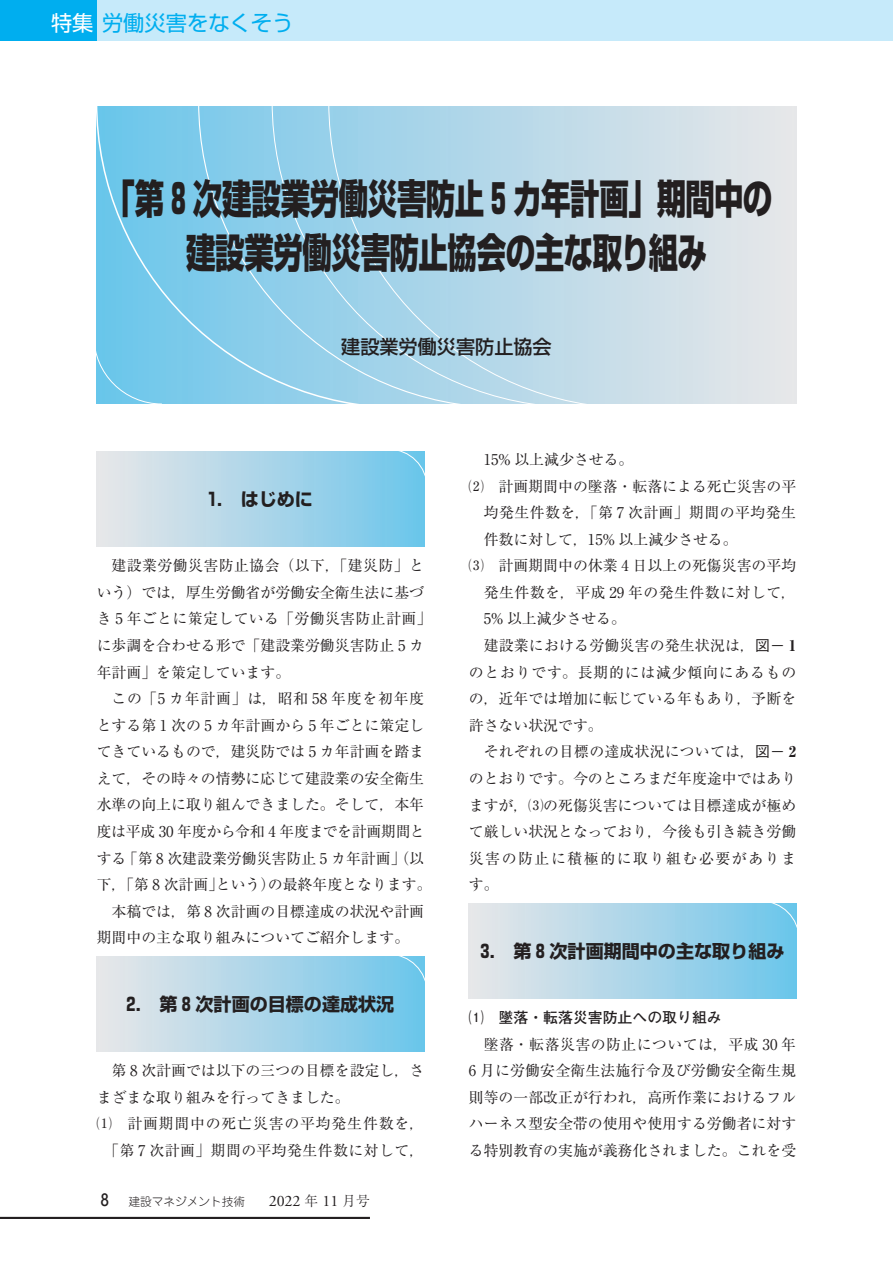
<style>
.page{position:relative;width:893px;height:1263px;background:#fff}
.page>*{position:absolute;margin:0;border:0;box-sizing:border-box;transform-origin:0 0}
.特集_タイトル{font:800 40.35px "Shin Go Pr 6 N";letter-spacing:-.015em;color:#231f20;scale:.73 1}
.特集_柱{font:21.3px "Shin Go Pr 6 N";color:#00aeef}
.タイトル_名前_氏名ルビ付{font:500 19.2px "Shin Go Pr 6 N";color:#231f20}
.t1{font:700 18px "Shin Go Pr 6 N";color:#231f20}
.ノンブル{font:500 15.9px "Jun 34 Pro";color:#231f20}
.本文_14Q{font:14.85px/26.5px "Ryumin Pr 6 N";color:#231f20}
.小見出し__など{font:14.85px/26.5px "Ryumin Pr 6 N";letter-spacing:.015em;color:#231f20;text-align:justify}
.小見出し__など-2{font:14.85px/26.5px "Ryumin Pr 6 N";letter-spacing:.055em;color:#231f20;text-align:center}
.中見出し__1___太ゴ{font:700 14.85px "Futo Go B101 Pr 6 N";color:#231f20}
.t2{font:300 11.7px "Jun 101 Pro";color:#231f20}
.s1{color:#fff}
.s2{font-family:"Adobe Garamond Pro";font-weight:400;font-size:15.9px}
.s3{font-family:"Ryumin Pr 6 N";font-size:13.8px}
.s4{font-family:"Gothic BBB Pr 6 N";font-weight:500}
.s5{font-weight:800}
</style>
<div class="page">
<div style="left:0;top:0;width:98px;height:40px;background:#00aeef"></div>
<div style="left:98px;top:0;width:795px;height:40px;background:#c6eafa"></div>
<div style="left:97px;top:452px;width:327px;height:94px;background:linear-gradient(to right,#eae7e8,#6dc5eb)"></div>
<svg style="left:388px;top:452px;width:36px;height:36px"></svg>
<div style="left:97px;top:957px;width:327px;height:94px;background:linear-gradient(to right,#eae7e8,#6dc5eb)"></div>
<svg style="left:388px;top:957px;width:36px;height:36px"></svg>
<div style="left:469px;top:904px;width:327px;height:94px;background:linear-gradient(to right,#eae7e8,#6dc5eb)"></div>
<svg style="left:760px;top:904px;width:36px;height:36px"></svg>
<div style="left:97px;top:106px;width:699px;height:298px;background:linear-gradient(to bottom,#dae3e9,#dae3e9)"></div>
<svg style="left:404px;top:106px;width:231px;height:298px;background:#b9d9e9"></svg>
<svg style="left:97px;top:106px;width:307px;height:298px;background:#8bcdea"></svg>
<div style="left:97px;top:335px;width:66px;height:69px;background:#6fc7eb"></div>
<hr style="left:0;top:1217px;width:370px;height:2px;background:#231f20">
<p class="特集_柱" style="left:51px;top:6px;width:244px"><span class="s1">特集</span>労働災害をなくそう</p>
<p class="特集_タイトル" style="left:106px;top:166px;width:915px">「第 8 次建設業労働災害防止 5 カ年計画」期間中の</p>
<p class="特集_タイトル" style="left:186px;top:220px;width:715px">建設業労働災害防止協会の主な取り組み</p>
<p class="タイトル_名前_氏名ルビ付" style="left:341px;top:331px;width:212px">建設業労働災害防止協会</p>
<p class="t1" style="left:208px;top:485px;width:107px">1.　はじめに</p>
<p class="本文_14Q" style="left:97px;top:552px;width:336px;text-indent:15px">建設業労働災害防止協会（以下，「建災防」という）では，厚生労働省が労働安全衛生法に基づき 5 年ごとに策定している「労働災害防止計画」に歩調を合わせる形で「建設業労働災害防止 5 カ年計画」を策定しています。</p>
<p class="本文_14Q" style="left:97px;top:684px;width:337px;text-align:center">この「5 カ年計画」は，昭和 58 年度を初年度<br>とする第 1 次の 5 カ年計画から 5 年ごとに策定してきているもので，建災防では 5 カ年計画を踏まえて，その時々の情勢に応じて建設業の安全衛生水準の向上に取り組んできました。そして，本年度は平成 30 年度から令和 4 年度までを計画期間とする「第 8 次建設業労働災害防止 5 カ年計画」（以下，「第 8 次計画」という）の最終年度となります。</p>
<p class="本文_14Q" style="left:97px;top:897px;width:329px;text-indent:15px">本稿では，第 8 次計画の目標達成の状況や計画期間中の主な取り組みについてご紹介します。</p>
<p class="t1" style="left:127px;top:990px;width:269px">2.　第 8 次計画の目標の達成状況</p>
<p class="本文_14Q" style="left:97px;top:1056px;width:329px;text-indent:15px">第 8 次計画では以下の三つの目標を設定し，さまざまな取り組みを行ってきました。</p>
<p class="小見出し__など-2" style="left:97px;top:1110px;width:329px">⑴　計画期間中の死亡災害の平均発生件数を，「第 7 次計画」期間の平均発生件数に対して，</p>
<p class="ノンブル" style="left:101px;top:1188px;width:9px">8</p>
<p class="t2" style="left:128px;top:1192px;width:243px">建設マネジメント技術　　<span class="s2">2022</span> <span class="s3">年</span> <span class="s2">11</span> <span class="s3">月号</span></p>
<p class="小見出し__など" style="left:484px;top:445px;width:151px">15% 以上減少させる。</p>
<p class="小見出し__など" style="left:484px;top:472px;width:314px;text-indent:-15px">⑵　計画期間中の墜落・転落による死亡災害の平均発生件数を，「第 7 次計画」期間の平均発生件数に対して，15% 以上減少させる。</p>
<p class="小見出し__など" style="left:484px;top:552px;width:314px;text-indent:-15px">⑶　計画期間中の休業 4 日以上の死傷災害の平均発生件数を，平成 29 年の発生件数に対して，5% 以上減少させる。</p>
<p class="本文_14Q" style="left:469px;top:631px;width:329px;text-align:justify;text-indent:15px">建設業における労働災害の発生状況は，<span class="s4">図－</span> <span class="s5">1</span>のとおりです。長期的には減少傾向にあるものの，近年では増加に転じている年もあり，予断を許さない状況です。</p>
<p class="本文_14Q" style="left:469px;top:738px;width:329px;text-align:justify;text-indent:15px">それぞれの目標の達成状況については，<span class="s4">図－</span> <span class="s5">2</span>のとおりです。今のところまだ年度途中ではありますが，⑶の死傷災害については目標達成が極めて厳しい状況となっており，今後も引き続き労働災害の防止に積極的に取り組む必要があります。</p>
<p class="t1" style="left:481px;top:937px;width:305px">3.　第 8 次計画期間中の主な取り組み</p>
<p class="中見出し__1___太ゴ" style="left:469px;top:1005px;width:254px">⑴　墜落・転落災害防止への取り組み</p>
<p class="本文_14Q" style="left:469px;top:1030px;width:329px;text-align:justify;text-indent:15px">墜落・転落災害の防止については，平成 30 年6 月に労働安全衛生法施行令及び労働安全衛生規則等の一部改正が行われ，高所作業におけるフルハーネス型安全帯の使用や使用する労働者に対する特別教育の実施が義務化されました。これを受</p>
</div>
